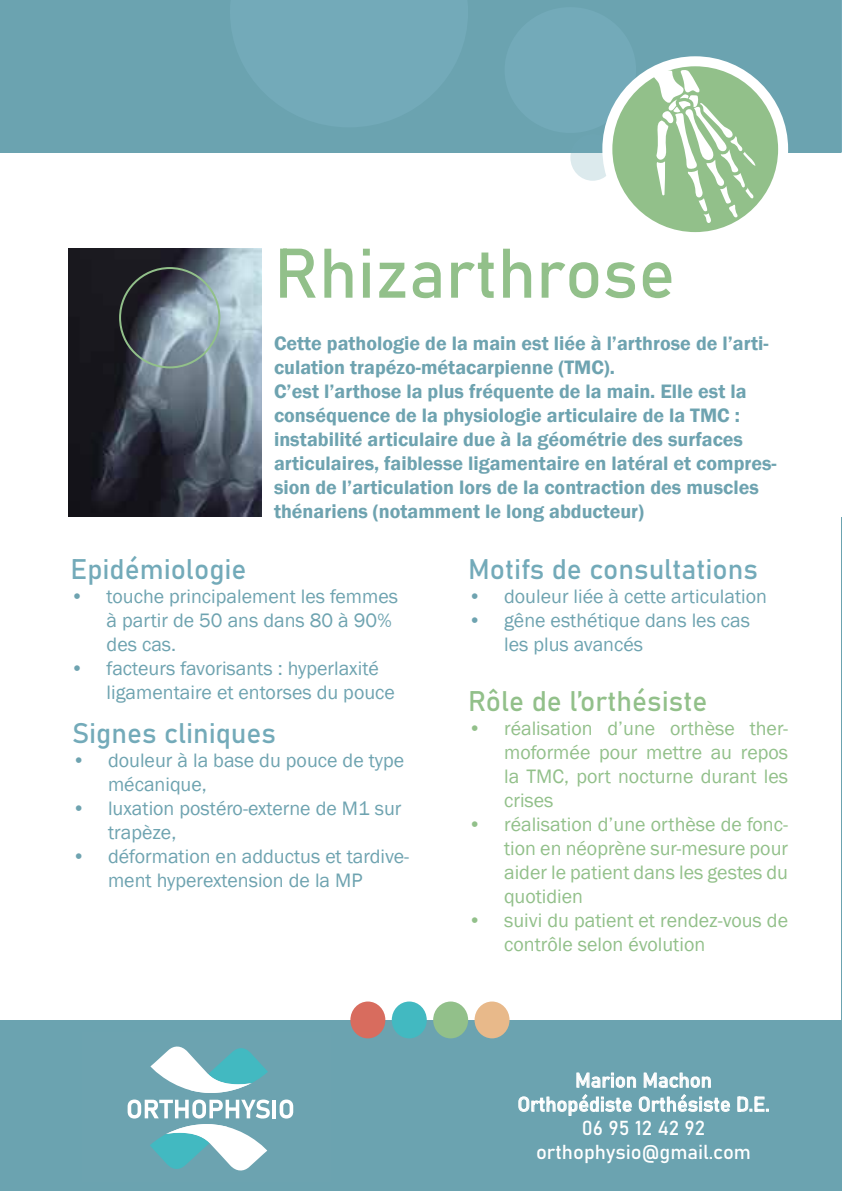
<style>
.page{position:relative;width:842px;height:1191px;background:#fff}
.page>*{position:absolute;margin:0;border:0;box-sizing:border-box;transform-origin:0 0}
.t1{font:69px "Bahnschrift";color:#92c08a}
.t2{font:28px "Bahnschrift";color:#73aab9}
.t3{font:28px "Bahnschrift";color:#92c08a}
.t4{font:600 20px/24px "Franklin Gothic";color:#6ea3b0}
.t5{font:20px/24px "Franklin Gothic";color:#6ea3b0}
.t6{font:20px/24px "Franklin Gothic";color:#92c08a;text-align:justify}
.t7{font:20px/24px "Bahnschrift";color:#fff;text-align:center}
</style>
<div class="page">
<div style="left:0;top:1021px;width:842px;height:170px;background:#6ba3b0"></div>
<svg style="left:518px;top:1072px;width:212px;height:44px"></svg>
<svg style="left:737px;top:1096px;width:32px;height:15px"></svg>
<div style="left:350px;top:1001px;width:35px;height:37px;background:#d86c5e;border-radius:50%"></div>
<div style="left:433px;top:1001px;width:35px;height:37px;background:#92c08a;border-radius:50%"></div>
<div style="left:392px;top:1001px;width:35px;height:37px;background:#42b9c1;border-radius:50%"></div>
<div style="left:474px;top:1001px;width:35px;height:37px;background:#e8b98a;border-radius:50%"></div>
<div style="left:0;top:0;width:841px;height:153px;background:#6ba3b0"></div>
<svg style="left:570px;top:134px;width:45px;height:47px"></svg>
<div style="left:505px;top:7px;width:131px;height:126px;background:#73aab9;border-radius:50%"></div>
<hr style="left:272px;top:1099px;width:4px;height:19px;background:#fff">
<svg style="left:280px;top:1099px;width:13px;height:19px"></svg>
<svg style="left:128px;top:1046px;width:142px;height:125px"></svg>
<svg style="left:607px;top:61px;width:176px;height:176px;background:#a5cb9e"></svg>
<div style="left:602px;top:56px;width:186px;height:186px;border:10px solid #fff;border-radius:50%"></div>
<svg style="left:650px;top:0;width:192px;height:223px"></svg>
<img style="left:69px;top:249px;width:193px;height:268px">
<div style="left:119px;top:267px;width:101px;height:101px;border:2px solid #92c08a;border-radius:50%"></div>
<hr style="left:841px;top:517px;width:1px;height:674px;background:#6ba3b0">
<h1 class="t1" style="left:274px;top:221px;width:403px">Rhizarthrose</h1>
<p class="t4" style="left:274px;top:331px;width:504px">Cette pathologie de la main est liée à l’arthrose de l’arti&shy;culation trapézo-métacarpienne (TMC).<br>C’est l’arthose la plus fréquente de la main. Elle est la conséquence de la physiologie articulaire de la TMC : instabilité articulaire due à la géométrie des surfaces articulaires, faiblesse ligamentaire en latéral et compres&shy;sion de l’articulation lors de la contraction des muscles thénariens (notamment le long abducteur)</p>
<h2 class="t2" style="left:71px;top:547px;width:177px">Epidémiologie</h2>
<p class="t5" style="left:107px;top:584px;width:293px;text-indent:-36px">• touche principalement les femmes à partir de 50 ans dans 80 à 90% des cas.</p>
<p class="t5" style="left:107px;top:656px;width:290px;text-indent:-36px">• facteurs favorisants : hyperlaxité ligamentaire et entorses du pouce</p>
<h2 class="t2" style="left:72px;top:712px;width:206px">Signes cliniques</h2>
<p class="t5" style="left:108px;top:749px;width:298px;text-indent:-36px">• douleur à la base du pouce de type mécanique,</p>
<p class="t5" style="left:108px;top:797px;width:295px;text-indent:-36px">• luxation postéro-externe de M1 sur trapèze,</p>
<p class="t5" style="left:72px;top:845px;width:339px;text-align:center">• déformation en adductus et tardive&shy;ment hyperextension de la MP</p>
<h2 class="t2" style="left:468px;top:547px;width:291px">Motifs de consultations</h2>
<p class="t5" style="left:468px;top:584px;width:300px">• douleur liée à cette articulation</p>
<p class="t5" style="left:504px;top:608px;width:248px;text-indent:-36px">• gêne esthétique dans les cas les plus avancés</p>
<h2 class="t3" style="left:468px;top:680px;width:241px">Rôle de l’orthésiste</h2>
<p class="t6" style="left:504px;top:717px;width:285px;text-indent:-36px">• réalisation d’une orthèse ther&shy;moformée pour mettre au repos la TMC, port nocturne durant les crises</p>
<p class="t6" style="left:504px;top:813px;width:286px;text-indent:-36px">• réalisation d’une orthèse de fonc&shy;tion en néoprène sur-mesure pour aider le patient dans les gestes du quotidien</p>
<p class="t6" style="left:504px;top:909px;width:286px;text-indent:-36px">• suivi du patient et rendez-vous de contrôle selon évolution</p>
<p class="t7" style="left:517px;top:1066px;width:254px">Marion Machon<br>Orthopédiste Orthésiste D.E.<br>06 95 12 42 92 orthophysio@gmail.com</p>
</div>
